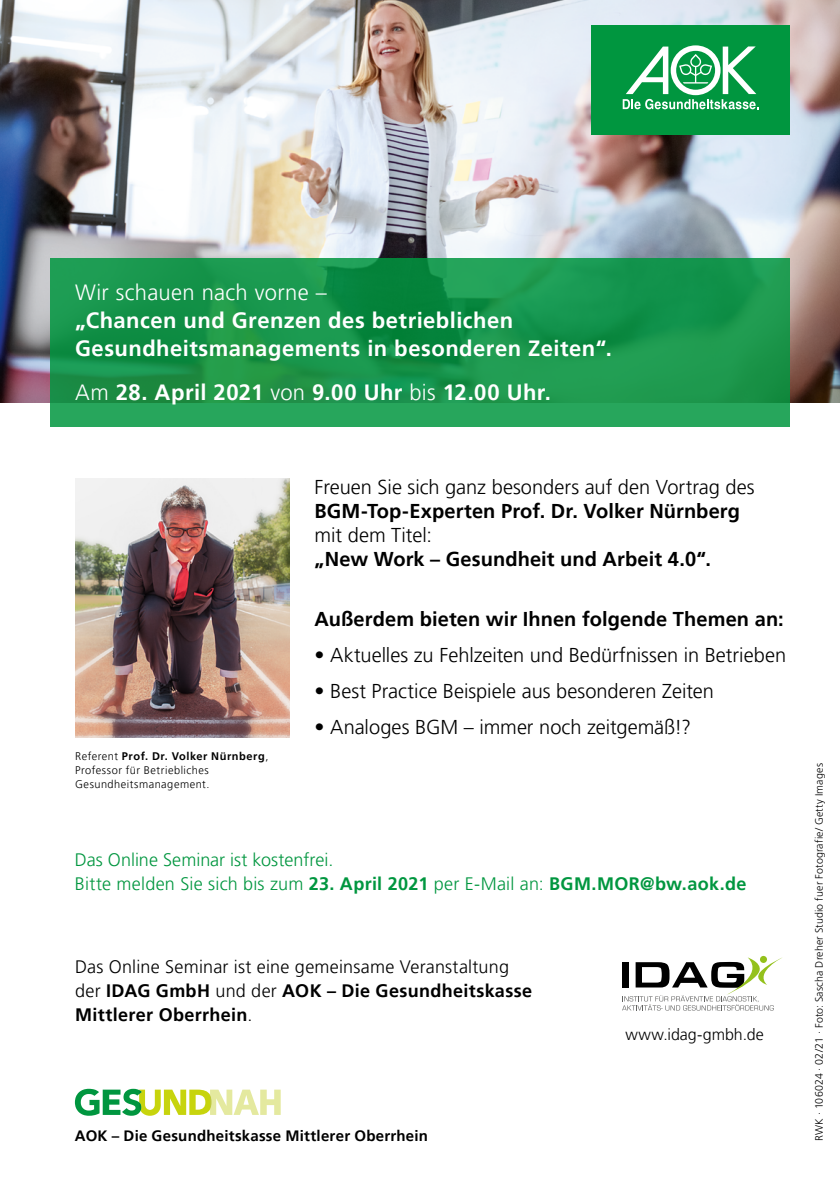
<style>
.page{position:relative;width:840px;height:1191px;background:#fff}
.page>*{position:absolute;margin:0;border:0;box-sizing:border-box;transform-origin:0 0}
.t1{font:700 22px/28px "Frutigerfor AOK";letter-spacing:.02em;color:#fff}
.t2{font:22px "Frutigerfor AOK";letter-spacing:.015em;color:#fff}
.t3{font:20px "Frutigerfor AOK";color:#000}
.t4{font:700 20px "Frutigerfor AOK";letter-spacing:.005em;color:#000}
.t5{font:18px/24px "Frutigerfor AOK";letter-spacing:.01em;color:#000}
.t6{font:18px/24px "Frutigerfor AOK";letter-spacing:.01em;color:#00963f}
.t7{font:16px "Frutigerfor AOK";color:#000}
.t8{font:700 15px "Frutigerfor AOK";letter-spacing:.015em;color:#000}
.t9{font:11px/14px "Frutigerfor AOK";letter-spacing:.045em;color:#000}
.t10{font:10.6px "Frutigerfor AOK";letter-spacing:.015em;color:#000}
.s1{font-weight:400}
.s2{font-weight:700}
</style>
<div class="page">
<img style="left:0;top:0;width:839px;height:402px">
<img style="left:75px;top:479px;width:214px;height:258px">
<svg style="left:50px;top:259px;width:739px;height:168px;background:#19964d"></svg>
<svg style="left:622px;top:957px;width:160px;height:53px"></svg>
<svg style="left:759px;top:956px;width:7px;height:7px"></svg>
<svg style="left:75px;top:1088px;width:205px;height:27px"></svg>
<div style="left:591px;top:25px;width:198px;height:109px;background:#00963f"></div>
<svg style="left:622px;top:45px;width:136px;height:64px"></svg>
<p class="t2" style="left:75px;top:280px;width:253px">Wir schauen nach vorne –</p>
<p class="t1" style="left:75px;top:307px;width:538px">„Chancen und Grenzen des betrieblichen<br>Gesundheitsmanagements in besonderen Zeiten“.</p>
<p class="t1" style="left:75px;top:379px;width:477px"><span class="s1">Am</span> 28. April 2021 <span class="s1">von</span> 9.00 Uhr <span class="s1">bis</span> 12.00 Uhr.</p>
<p class="t3" style="left:314px;top:475px;width:441px">Freuen Sie sich ganz besonders auf den Vortrag des</p>
<p class="t4" style="left:314px;top:499px;width:427px">BGM-Top-Experten Prof. Dr. Volker Nürnberg</p>
<p class="t3" style="left:314px;top:523px;width:119px">mit dem Titel:</p>
<p class="t4" style="left:314px;top:547px;width:397px">„New Work – Gesundheit und Arbeit 4.0“.</p>
<p class="t9" style="left:75px;top:749px;width:195px">Referent <span class="s2">Prof. Dr. Volker Nürnberg</span>,<br>Professor für Betriebliches<br>Gesundheitsmanagement.</p>
<p class="t4" style="left:314px;top:607px;width:470px">Außerdem bieten wir Ihnen folgende Themen an:</p>
<p class="t3" style="left:314px;top:643px;width:473px">• Aktuelles zu Fehlzeiten und Bedürfnissen in Betrieben</p>
<p class="t3" style="left:314px;top:679px;width:401px">• Best Practice Beispiele aus besonderen Zeiten</p>
<p class="t3" style="left:314px;top:715px;width:378px">• Analoges BGM – immer noch zeitgemäß!?</p>
<p class="t6" style="left:75px;top:848px;width:672px">Das Online Seminar ist kostenfrei.<br>Bitte melden Sie sich bis zum <span class="s2">23. April 2021</span> per E-Mail an: <span class="s2">BGM.MOR@bw.aok.de</span></p>
<p class="t5" style="left:75px;top:954px;width:458px">Das Online Seminar ist eine gemeinsame Veranstaltung der <span class="s2">IDAG GmbH</span> und der <span class="s2">AOK – Die Gesundheitskasse<br>Mittlerer Oberrhein</span>.</p>
<p class="t8" style="left:75px;top:1127px;width:354px">AOK – Die Gesundheitskasse Mittlerer Oberrhein</p>
<p class="t7" style="left:625px;top:1024px;width:140px">www.idag-gmbh.de</p>
<p class="t10" style="left:812px;top:1141px;width:379px;rotate:-90deg">RWK · 106024 · 02/21 · Foto: Sascha Dreher Studio fuer Fotografie/ Getty Images</p>
</div>
